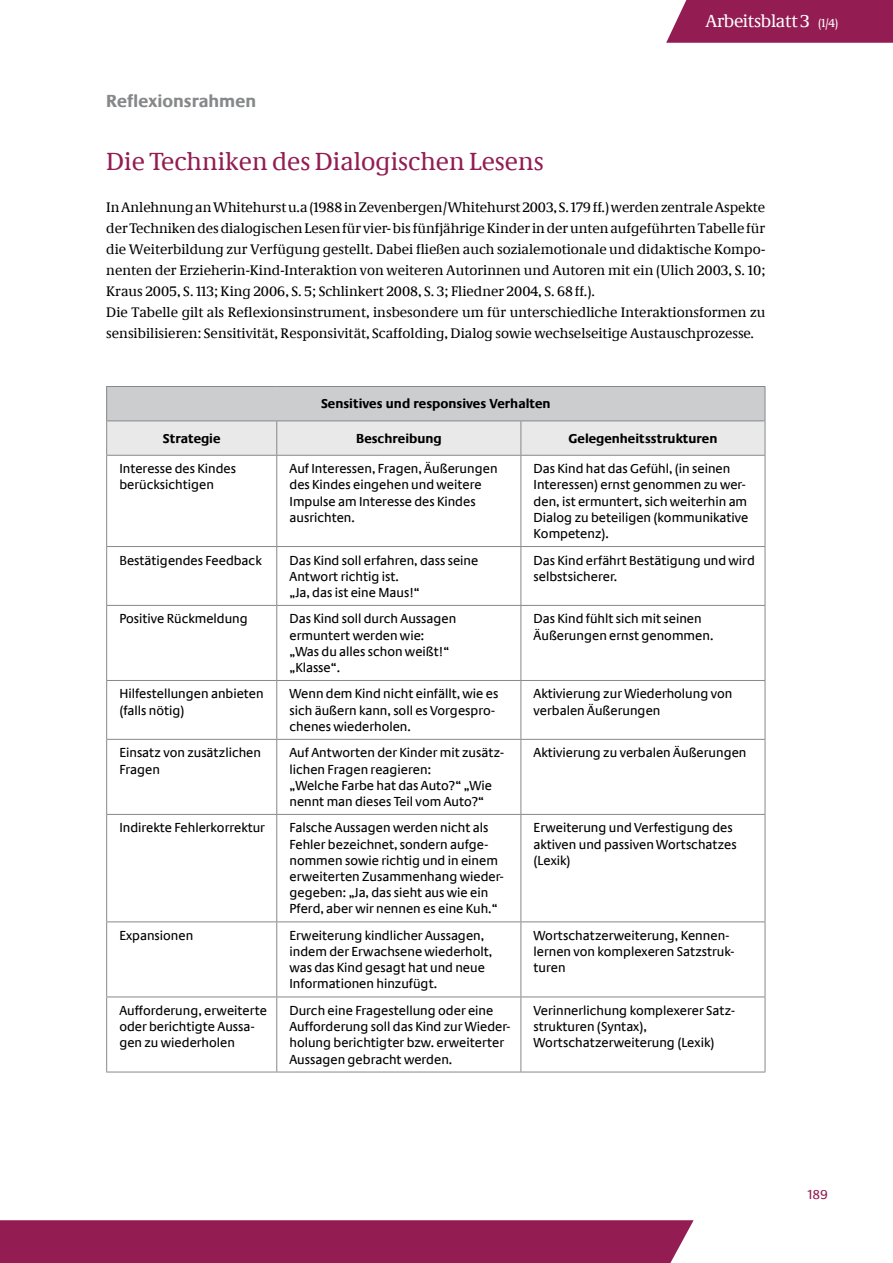
<style>
.page{position:relative;width:893px;height:1263px;background:#fff}
.page>*{position:absolute;margin:0;border:0;box-sizing:border-box;transform-origin:0 0}
.t1{font:25.5px "Neue Demos";color:#931d52}
.t2{font:18px "Neue Demos";letter-spacing:-.02em;color:#fff}
.t3{font:700 18px "Neue Praxis";color:#87888a}
.t4{font:14.25px/21px "Neue Demos";color:#000}
.t5{font:13.5px/16.2px "Neue Praxis";color:#000}
.t6{font:700 13.5px "Neue Praxis";color:#000}
.t7{font:13.5px "Neue Praxis";color:#931d52}
.s1{font-size:12px}
</style>
<div class="page">
<div style="left:0;top:1220px;width:694px;height:43px;background:#931d52"></div>
<svg style="left:666px;top:0;width:227px;height:43px;background:#98285a"></svg>
<div style="left:107px;top:386px;width:658px;height:35px;background:#cbcdce"></div>
<div style="left:107px;top:421px;width:658px;height:34px;background:#e9e9ea"></div>
<hr style="left:106px;top:386px;width:171px;height:1px;background:#87888a">
<hr style="left:106px;top:387px;width:1px;height:33px;background:#87888a">
<hr style="left:277px;top:386px;width:244px;height:1px;background:#87888a">
<hr style="left:521px;top:386px;width:244px;height:1px;background:#87888a">
<hr style="left:765px;top:387px;width:1px;height:33px;background:#87888a">
<hr style="left:106px;top:420px;width:171px;height:1px;background:#87888a">
<hr style="left:106px;top:421px;width:1px;height:34px;background:#87888a">
<hr style="left:277px;top:420px;width:244px;height:1px;background:#87888a">
<hr style="left:276px;top:421px;width:1px;height:34px;background:#87888a">
<hr style="left:521px;top:420px;width:244px;height:1px;background:#87888a">
<hr style="left:520px;top:421px;width:1px;height:34px;background:#87888a">
<hr style="left:765px;top:421px;width:1px;height:34px;background:#87888a">
<hr style="left:106px;top:455px;width:171px;height:1px;background:#87888a">
<hr style="left:106px;top:456px;width:1px;height:90px;background:#87888a">
<hr style="left:277px;top:455px;width:244px;height:1px;background:#87888a">
<hr style="left:276px;top:456px;width:1px;height:90px;background:#87888a">
<hr style="left:521px;top:455px;width:244px;height:1px;background:#87888a">
<hr style="left:520px;top:456px;width:1px;height:90px;background:#87888a">
<hr style="left:765px;top:456px;width:1px;height:90px;background:#87888a">
<hr style="left:106px;top:546px;width:171px;height:1px;background:#87888a">
<hr style="left:106px;top:547px;width:1px;height:58px;background:#87888a">
<hr style="left:277px;top:546px;width:244px;height:1px;background:#87888a">
<hr style="left:276px;top:547px;width:1px;height:58px;background:#87888a">
<hr style="left:521px;top:546px;width:244px;height:1px;background:#87888a">
<hr style="left:520px;top:547px;width:1px;height:58px;background:#87888a">
<hr style="left:765px;top:547px;width:1px;height:58px;background:#87888a">
<hr style="left:106px;top:605px;width:171px;height:1px;background:#87888a">
<hr style="left:106px;top:606px;width:1px;height:74px;background:#87888a">
<hr style="left:277px;top:605px;width:244px;height:1px;background:#87888a">
<hr style="left:276px;top:606px;width:1px;height:74px;background:#87888a">
<hr style="left:521px;top:605px;width:244px;height:1px;background:#87888a">
<hr style="left:520px;top:606px;width:1px;height:74px;background:#87888a">
<hr style="left:765px;top:606px;width:1px;height:74px;background:#87888a">
<hr style="left:106px;top:680px;width:171px;height:1px;background:#87888a">
<hr style="left:106px;top:681px;width:1px;height:58px;background:#87888a">
<hr style="left:277px;top:680px;width:244px;height:1px;background:#87888a">
<hr style="left:276px;top:681px;width:1px;height:58px;background:#87888a">
<hr style="left:521px;top:680px;width:244px;height:1px;background:#87888a">
<hr style="left:520px;top:681px;width:1px;height:58px;background:#87888a">
<hr style="left:765px;top:681px;width:1px;height:58px;background:#87888a">
<hr style="left:106px;top:739px;width:171px;height:1px;background:#87888a">
<hr style="left:106px;top:740px;width:1px;height:74px;background:#87888a">
<hr style="left:277px;top:739px;width:244px;height:1px;background:#87888a">
<hr style="left:276px;top:740px;width:1px;height:74px;background:#87888a">
<hr style="left:521px;top:739px;width:244px;height:1px;background:#87888a">
<hr style="left:520px;top:740px;width:1px;height:74px;background:#87888a">
<hr style="left:765px;top:740px;width:1px;height:74px;background:#87888a">
<hr style="left:106px;top:814px;width:171px;height:1px;background:#87888a">
<hr style="left:106px;top:815px;width:1px;height:106px;background:#87888a">
<hr style="left:277px;top:814px;width:244px;height:1px;background:#87888a">
<hr style="left:276px;top:815px;width:1px;height:106px;background:#87888a">
<hr style="left:521px;top:814px;width:244px;height:1px;background:#87888a">
<hr style="left:520px;top:815px;width:1px;height:106px;background:#87888a">
<hr style="left:765px;top:815px;width:1px;height:106px;background:#87888a">
<hr style="left:106px;top:921px;width:171px;height:1px;background:#87888a">
<hr style="left:106px;top:922px;width:1px;height:74px;background:#87888a">
<hr style="left:277px;top:921px;width:244px;height:1px;background:#87888a">
<hr style="left:276px;top:922px;width:1px;height:74px;background:#87888a">
<hr style="left:521px;top:921px;width:244px;height:1px;background:#87888a">
<hr style="left:520px;top:922px;width:1px;height:74px;background:#87888a">
<hr style="left:765px;top:922px;width:1px;height:74px;background:#87888a">
<hr style="left:106px;top:996px;width:171px;height:1px;background:#87888a">
<hr style="left:106px;top:997px;width:1px;height:75px;background:#87888a">
<hr style="left:277px;top:996px;width:244px;height:1px;background:#87888a">
<hr style="left:276px;top:997px;width:1px;height:75px;background:#87888a">
<hr style="left:521px;top:996px;width:244px;height:1px;background:#87888a">
<hr style="left:520px;top:997px;width:1px;height:75px;background:#87888a">
<hr style="left:765px;top:997px;width:1px;height:75px;background:#87888a">
<hr style="left:106px;top:1072px;width:171px;height:1px;background:#87888a">
<hr style="left:277px;top:1072px;width:244px;height:1px;background:#87888a">
<hr style="left:521px;top:1072px;width:244px;height:1px;background:#87888a">
<h2 class="t3" style="left:106px;top:90px;width:151px">Reflexionsrahmen</h2>
<h2 class="t2" style="left:705px;top:10px;width:134px">Arbeitsblatt 3 <span class="s1">(1/4)</span></h2>
<h1 class="t1" style="left:106px;top:146px;width:439px">Die Techniken des Dialogischen Lesens</h1>
<p class="t4" style="left:106px;top:197px;width:661px">In Anlehnung an Whitehurst u.a (1988 in Zevenbergen/Whitehurst 2003, S. 179ff.) werden zentrale Aspekte der Techniken des dialogischen Lesen für vier- bis fünfjährige Kinder in der unten aufgeführten Tabelle für die Weiterbildung zur Verfügung gestellt. Dabei fließen auch sozialemotionale und didaktische Kompo&shy;nenten der Erzieherin-Kind-Interaktion von weiteren Autorinnen und Autoren mit ein (Ulich 2003, S. 10; Kraus 2005, S. 113; King 2006, S. 5; Schlinkert 2008, S. 3; Fliedner 2004, S. 68ff.).<br>Die Tabelle gilt als Reflexionsinstrument, insbesondere um für unterschiedliche Interaktionsformen zu sensibilisieren: Sensitivität, Responsivität, Scaffolding, Dialog sowie wechselseitige Austauschprozesse.</p>
<p class="t6" style="left:321px;top:395px;width:231px">Sensitives und responsives Verhalten</p>
<p class="t6" style="left:163px;top:430px;width:59px">Strategie</p>
<p class="t6" style="left:356px;top:430px;width:87px">Beschreibung</p>
<p class="t6" style="left:568px;top:430px;width:150px">Gelegenheitsstrukturen</p>
<p class="t5" style="left:119px;top:460px;width:118px">Interesse des Kindes berücksichtigen</p>
<p class="t5" style="left:290px;top:460px;width:210px">Auf Interessen, Fragen, Äußerungen des Kindes eingehen und weitere<br>Impulse am Interesse des Kindes ausrichten.</p>
<p class="t5" style="left:534px;top:460px;width:216px">Das Kind hat das Gefühl, (in seinen<br>Interessen) ernst genommen zu wer&shy;den, ist ermuntert, sich weiterhin am<br>Dialog zu beteiligen (kommunikative<br>Kompetenz).</p>
<p class="t5" style="left:119px;top:552px;width:144px">Bestätigendes Feedback</p>
<p class="t5" style="left:289px;top:552px;width:190px">Das Kind soll erfahren, dass seine<br>Antwort richtig ist.<br>„Ja, das ist eine Maus!“</p>
<p class="t5" style="left:534px;top:552px;width:223px">Das Kind erfährt Bestätigung und wird selbstsicherer.</p>
<p class="t5" style="left:119px;top:611px;width:130px">Positive Rückmeldung</p>
<p class="t5" style="left:289px;top:611px;width:168px">Das Kind soll durch Aussagen ermuntert werden wie: „Was du alles schon weißt!“ „Klasse“.</p>
<p class="t5" style="left:534px;top:611px;width:181px">Das Kind fühlt sich mit seinen<br>Äußerungen ernst genommen.</p>
<p class="t5" style="left:119px;top:686px;width:146px">Hilfestellungen anbieten (falls nötig)</p>
<p class="t5" style="left:289px;top:686px;width:210px">Wenn dem Kind nicht einfällt, wie es sich äußern kann, soll es Vorgespro&shy;chenes wiederholen.</p>
<p class="t5" style="left:534px;top:686px;width:200px">Aktivierung zur Wiederholung von verbalen Äußerungen</p>
<p class="t5" style="left:119px;top:744px;width:143px">Einsatz von zusätzlichen<br>Fragen</p>
<p class="t5" style="left:289px;top:744px;width:216px">Auf Antworten der Kinder mit zusätz&shy;lichen Fragen reagieren:<br>„Welche Farbe hat das Auto?“ „Wie nennt man dieses Teil vom Auto?“</p>
<p class="t5" style="left:534px;top:744px;width:214px">Aktivierung zu verbalen Äußerungen</p>
<p class="t5" style="left:119px;top:820px;width:147px">Indirekte Fehlerkorrektur</p>
<p class="t5" style="left:289px;top:820px;width:216px">Falsche Aussagen werden nicht als Fehler bezeichnet, sondern aufge&shy;nommen sowie richtig und in einem erweiterten Zusammenhang wieder&shy;gegeben: „Ja, das sieht aus wie ein Pferd, aber wir nennen es eine Kuh.“</p>
<p class="t5" style="left:534px;top:820px;width:205px">Erweiterung und Verfestigung des aktiven und passiven Wortschatzes (Lexik)</p>
<p class="t5" style="left:119px;top:927px;width:75px">Expansionen</p>
<p class="t5" style="left:289px;top:927px;width:204px">Erweiterung kindlicher Aussagen, indem der Erwachsene wiederholt, was das Kind gesagt hat und neue<br>Informationen hinzufügt.</p>
<p class="t5" style="left:534px;top:927px;width:202px">Wortschatzerweiterung, Kennen&shy;lernen von komplexeren Satzstruk&shy;turen</p>
<p class="t5" style="left:119px;top:1002px;width:149px">Aufforderung, erweiterte oder berichtigte Aussa&shy;gen zu wiederholen</p>
<p class="t5" style="left:289px;top:1002px;width:222px">Durch eine Fragestellung oder eine Aufforderung soll das Kind zur Wieder&shy;holung berichtigter bzw. erweiterter Aussagen gebracht werden.</p>
<p class="t5" style="left:534px;top:1002px;width:203px">Verinnerlichung komplexerer Satz&shy;strukturen (Syntax),<br>Wortschatzerweiterung (Lexik)</p>
<p class="t7" style="left:808px;top:1186px;width:22px">189</p>
</div>
